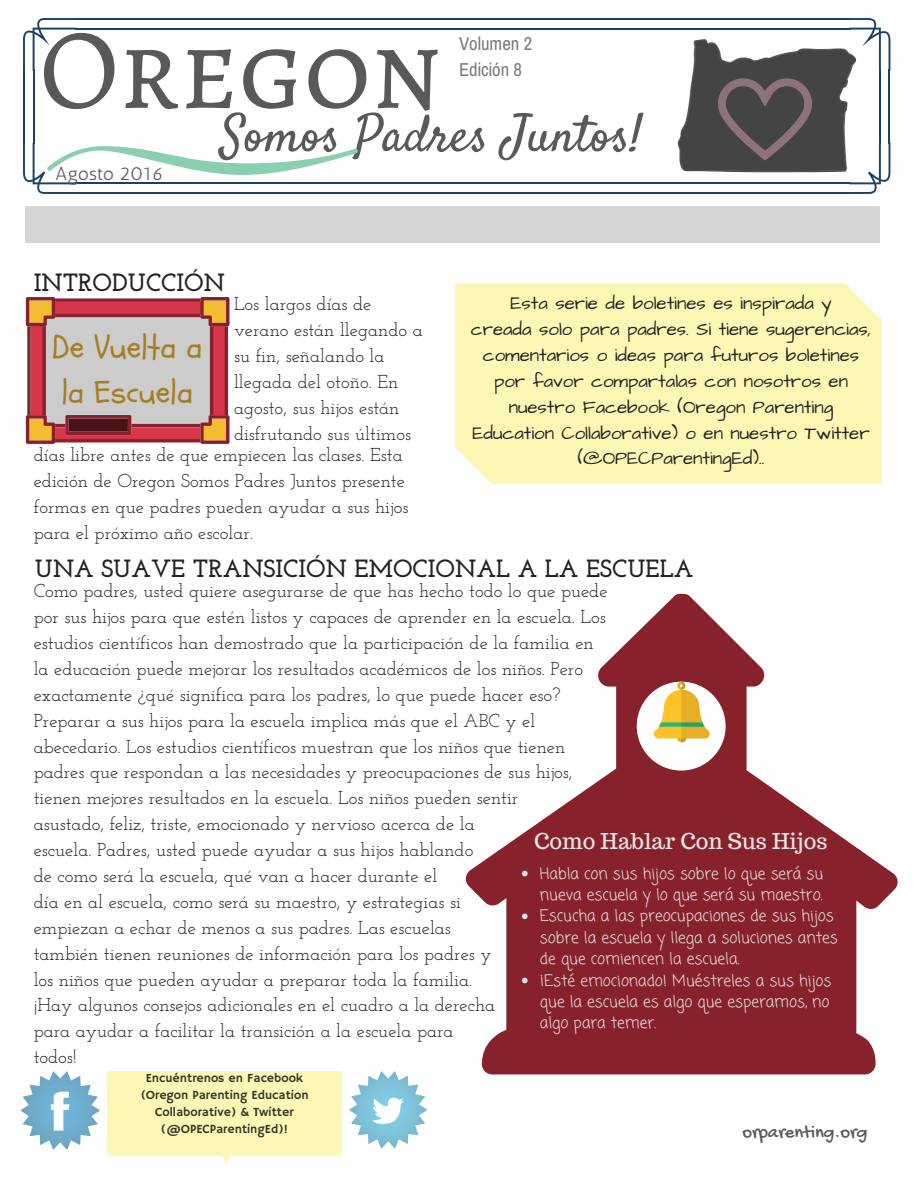
<style>
.page{position:relative;width:918px;height:1187px;background:#fff}
.page>*{position:absolute;margin:0;border:0;box-sizing:border-box;transform-origin:0 0}
.t1{font:115.2px "Alegreya SC";color:#595959}
.t2{font:51.3px "Satisfy";color:#595959}
.t3{font:32.7px/45px "Schoolbell";color:#a47f22}
.t4{font:700 24.9px "Josefin Slab";color:#222}
.t5{font:21.75px "Trocchi";color:#e8e4e3}
.t6{font:18.75px/25.8px "Josefin Slab";color:#222}
.t7{font:18.75px/25.8px "Architects Daughter";color:#222;text-align:center}
.t8{font:18.75px/25.8px "Archivo Narrow";color:#222}
.t9{font:18.75px "Gochi Hand";color:#595959}
.t10{font:18.75px "Antic";color:#595959}
.t11{font:15.6px/21.3px "Coming Soon";color:#e8e4e3}
.t12{font:12.45px/16.8px "Hammersmith One";color:#000;text-align:center}
</style>
<div class="page">
<svg style="left:849px;top:18px;width:41px;height:53px"></svg>
<hr style="left:75px;top:18px;width:776px;height:2px;background:#194364">
<hr style="left:75px;top:28px;width:776px;height:2px;background:#194364">
<svg style="left:23px;top:18px;width:53px;height:53px"></svg>
<hr style="left:23px;top:69px;width:2px;height:75px;background:#194364">
<hr style="left:33px;top:69px;width:2px;height:75px;background:#194364">
<hr style="left:75px;top:192px;width:776px;height:2px;background:#194364">
<hr style="left:75px;top:182px;width:776px;height:2px;background:#194364">
<svg style="left:849px;top:143px;width:41px;height:51px"></svg>
<hr style="left:889px;top:69px;width:1px;height:75px;background:#194364">
<hr style="left:879px;top:69px;width:2px;height:75px;background:#194364">
<img style="left:677px;top:32px;width:180px;height:142px">
<svg style="left:718px;top:78px;width:94px;height:82px;background:#565052"></svg>
<svg style="left:23px;top:143px;width:335px;height:51px"></svg>
<div style="left:26px;top:206px;width:854px;height:36px;background:#d5d5d5"></div>
<div style="left:491px;top:319px;width:354px;height:129px;background:#fcf7b5"></div>
<svg style="left:455px;top:319px;width:36px;height:164px;background:#fcf7bd"></svg>
<div style="left:491px;top:447px;width:354px;height:37px;background:#fcf7b5"></div>
<div style="left:845px;top:447px;width:36px;height:37px;background:#fcf7b5"></div>
<div style="left:845px;top:319px;width:36px;height:129px;background:#fcf7b5"></div>
<div style="left:491px;top:283px;width:354px;height:36px;background:#fcf7b5"></div>
<div style="left:455px;top:283px;width:37px;height:36px;background:#fcf7b5"></div>
<svg style="left:845px;top:283px;width:36px;height:36px"></svg>
<svg style="left:21px;top:1071px;width:79px;height:78px"></svg>
<svg style="left:350px;top:1071px;width:77px;height:77px"></svg>
<div style="left:107px;top:1071px;width:235px;height:79px;background:#fcf7b5"></div>
<svg style="left:107px;top:1150px;width:235px;height:15px"></svg>
<svg style="left:26px;top:297px;width:204px;height:147px;background:#c29390"></svg>
<svg style="left:466px;top:594px;width:432px;height:480px;fill:#87222d"></svg>
<div style="left:637px;top:681px;width:89px;height:89px;background:#fff;border-radius:50%"></div>
<svg style="left:654px;top:681px;width:56px;height:61px"></svg>
<div style="left:633px;top:793px;width:96px;height:95px;background:#87222d;border-radius:50%"></div>
<svg style="left:522px;top:870px;width:6px;height:6px"></svg>
<svg style="left:522px;top:913px;width:6px;height:6px"></svg>
<svg style="left:522px;top:977px;width:6px;height:6px"></svg>
<h1 class="t1" style="left:39px;top:-9px;width:404px">Oregon</h1>
<h2 class="t2" style="left:220px;top:102px;width:424px">Somos Padres Juntos!</h2>
<p class="t8" style="left:459px;top:31px;width:75px">Volumen 2<br>Edición 8</p>
<p class="t10" style="left:55px;top:162px;width:110px">Agosto 2016</p>
<h3 class="t4" style="left:34px;top:272px;width:193px">INTRODUCCIÓN</h3>
<p class="t7" style="left:471px;top:291px;width:402px">Esta serie de boletines es inspirada y<br>creada solo para padres. Si tiene sugerencias, comentarios o ideas para futuros boletines por favor compartalas con nosotros en nuestro Facebook (Oregon Parenting Education Collaborative) o en nuestro Twitter (@OPECParentingEd)..</p>
<p class="t6" style="left:234px;top:293px;width:190px">Los largos días de verano están llegando a su fin, señalando la llegada del otoño. En agosto, sus hijos están disfrutando sus últimos</p>
<h3 class="t3" style="left:52px;top:325px;width:152px">De Vuelta a la Escuela</h3>
<p class="t6" style="left:34px;top:443px;width:376px">días libre antes de que empiecen las clases. Esta edición de Oregon Somos Padres Juntos presente formas en que padres pueden ayudar a sus hijos para el próximo año escolar.</p>
<h3 class="t4" style="left:35px;top:558px;width:660px">UNA SUAVE TRANSICIÓN EMOCIONAL A LA ESCUELA</h3>
<p class="t6" style="left:34px;top:579px;width:575px">Como padres, usted quiere asegurarse de que has hecho todo lo que puede por sus hijos para que estén listos y capaces de aprender en la escuela. Los estudios científicos han demostrado que la participación de la familia en la educación puede mejorar los resultados académicos de los niños. Pero exactamente ¿qué significa para los padres, lo que puede hacer eso?<br>Preparar a sus hijos para la escuela implica más que el ABC y el abecedario. Los estudios científicos muestran que los niños que tienen padres que respondan a las necesidades y preocupaciones de sus hijos, tienen mejores resultados en la escuela. Los niños pueden sentir<br>asustado, feliz, triste, emocionado y nervioso acerca de la<br>escuela. Padres, usted puede ayudar a sus hijos hablando<br>de como será la escuela, qué van a hacer durante el<br>día en al escuela, como será su maestro, y estrategias si<br>empiezan a echar de menos a sus padres. Las escuelas<br>también tienen reuniones de información para los padres y<br>los niños que pueden ayudar a preparar toda la familia.<br>¡Hay algunos consejos adicionales en el cuadro a la derecha<br>para ayudar a facilitar la transición a la escuela para<br>todos!</p>
<p class="t5" style="left:534px;top:827px;width:295px">Como Hablar Con Sus Hijos</p>
<p class="t11" style="left:540px;top:863px;width:299px">Habla con sus hijos sobre lo que será su nueva escuela y lo que será su maestro.<br>Escucha a las preocupaciones de sus hijos sobre la escuela y llega a soluciones antes de que comiencen la escuela.<br>¡Esté emocionado! Muéstreles a sus hijos que la escuela es algo que esperamos, no algo para temer.</p>
<p class="t12" style="left:140px;top:1070px;width:170px">Encuéntrenos en Facebook (Oregon Parenting Education<br>Collaborative) &amp; Twitter (@OPECParentingEd)!</p>
<p class="t9" style="left:742px;top:1123px;width:126px">orparenting.org</p>
</div>
